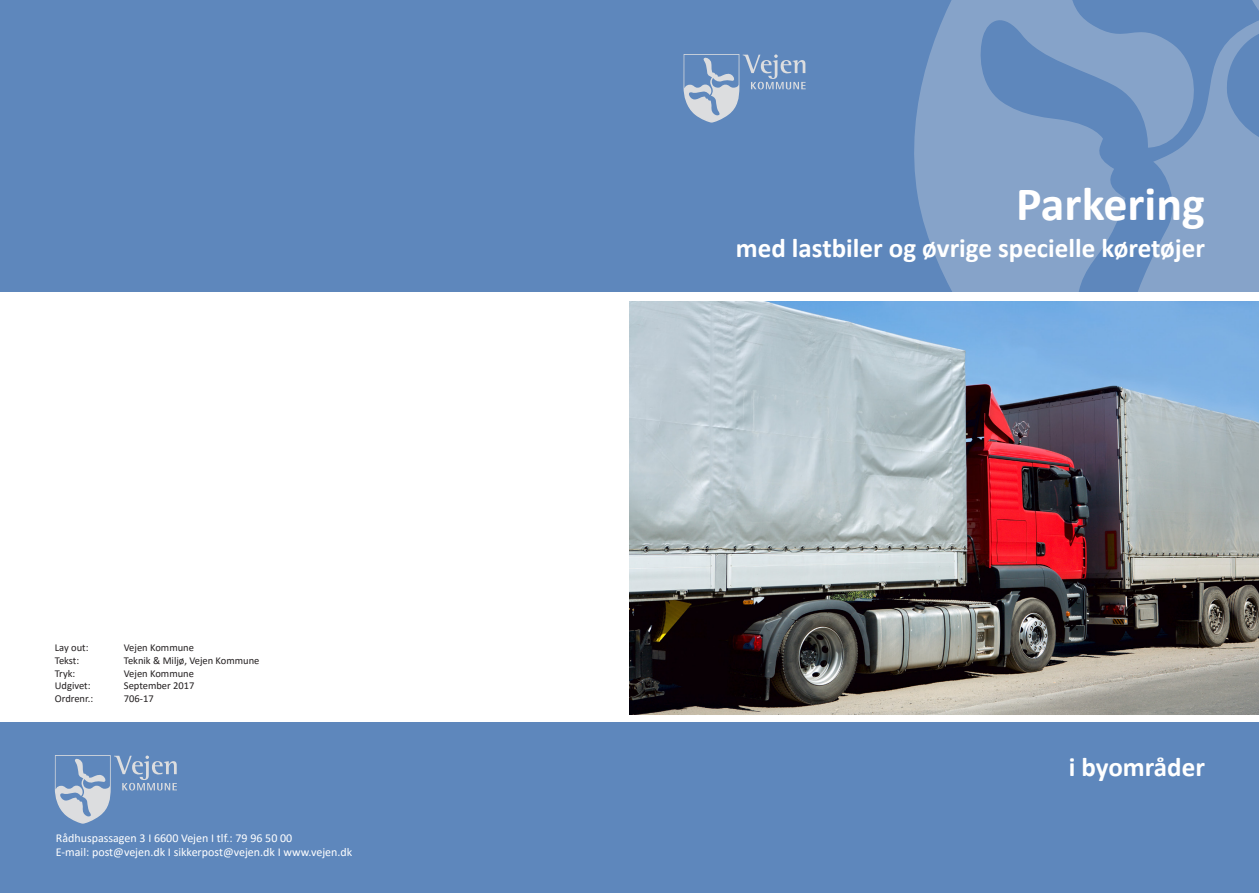
<style>
.page{position:relative;width:1259px;height:893px;background:#fff}
.page>*{position:absolute;margin:0;border:0;box-sizing:border-box;transform-origin:0 0}
.Rubrik{font:700 48px "Calibri";color:#fff}
.Rubrik-2{font:700 27px "Calibri";color:#fff}
.t1{font:12px "Calibri";color:#fff}
.Billedtekst{font:10.5px "Calibri";color:#231f20}
</style>
<div class="page">
<div style="left:0;top:0;width:1259px;height:292px;background:#5e87bc"></div>
<svg style="left:914px;top:0;width:64px;height:292px"></svg>
<svg style="left:978px;top:0;width:281px;height:292px;fill:#86a3c9"></svg>
<div style="left:0;top:722px;width:1259px;height:171px;background:#5e87bc"></div>
<img style="left:629px;top:302px;width:630px;height:412px">
<svg style="left:54px;top:755px;width:123px;height:69px"></svg>
<svg style="left:683px;top:54px;width:122px;height:69px"></svg>
<p class="Billedtekst" style="left:55px;top:641px;width:35px">Lay out:</p>
<p class="Billedtekst" style="left:124px;top:641px;width:72px">Vejen Kommune</p>
<p class="Billedtekst" style="left:55px;top:653px;width:26px">Tekst:</p>
<p class="Billedtekst" style="left:124px;top:653px;width:137px">Teknik &amp; Miljø, Vejen Kommune</p>
<p class="Billedtekst" style="left:55px;top:666px;width:22px">Tryk:</p>
<p class="Billedtekst" style="left:124px;top:666px;width:72px">Vejen Kommune</p>
<p class="Billedtekst" style="left:55px;top:678px;width:37px">Udgivet:</p>
<p class="Billedtekst" style="left:124px;top:678px;width:72px">September 2017</p>
<p class="Billedtekst" style="left:55px;top:691px;width:40px">Ordrenr.:</p>
<p class="Billedtekst" style="left:124px;top:691px;width:31px">706-17</p>
<p class="t1" style="left:56px;top:830px;width:238px">Rådhuspassagen 3 I 6600 Vejen I tlf.: 79 96 50 00</p>
<p class="t1" style="left:56px;top:844px;width:298px">E-mail: post@vejen.dk I sikkerpost@vejen.dk I www.vejen.dk</p>
<p class="Rubrik" style="left:1016px;top:170px;width:190px">Parkering</p>
<p class="Rubrik-2" style="left:736px;top:229px;width:470px">med lastbiler og øvrige specielle køretøjer</p>
<p class="Rubrik-2" style="left:1069px;top:748px;width:138px">i byområder</p>
</div>
